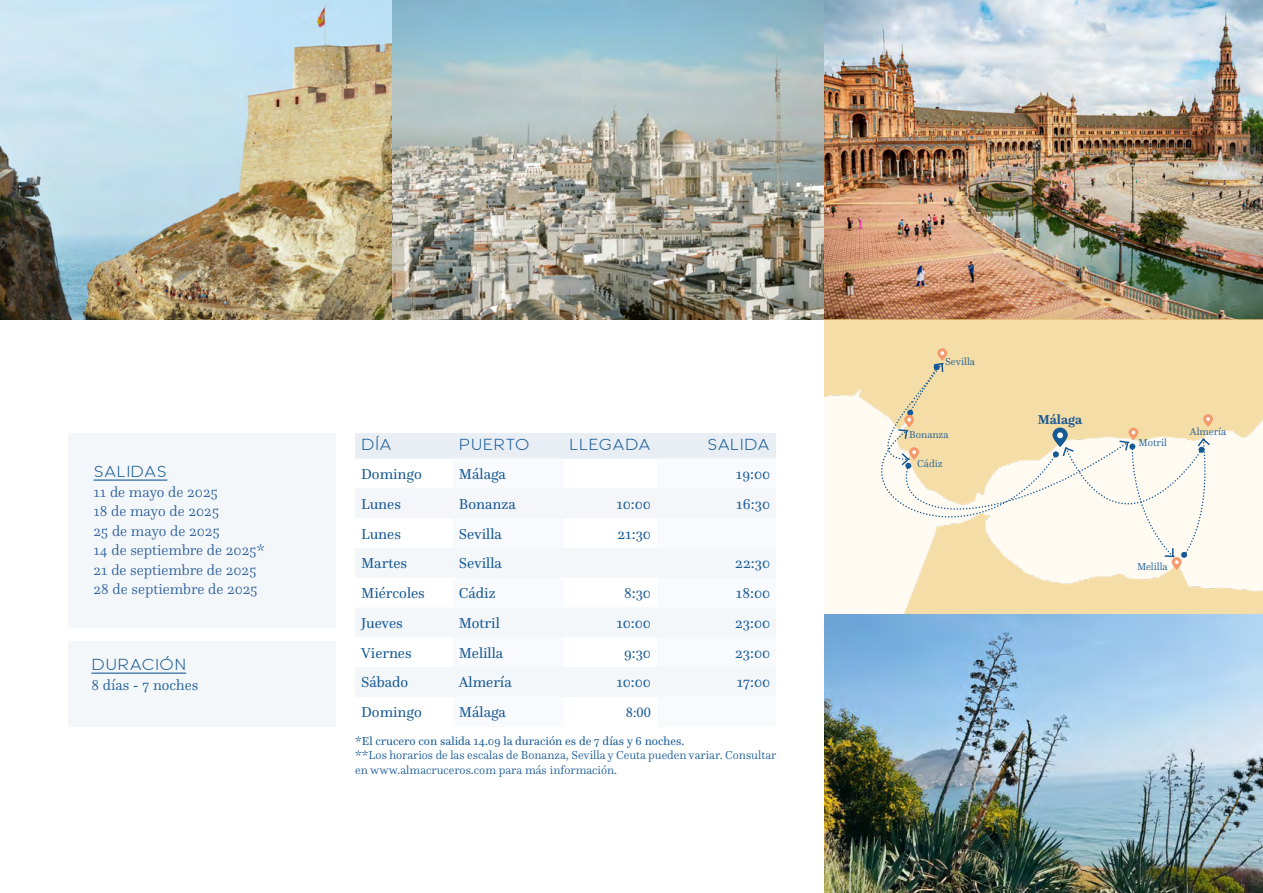
<style>
.page{position:relative;width:1263px;height:893px;background:#fff}
.page>*{position:absolute;margin:0;border:0;box-sizing:border-box;transform-origin:0 0}
.t1{font:15px "Questa";color:#175994}
.t2{font:300 15px/19.5px "Questa";color:#275b9b}
.t3{font:15px "Grand Halva";color:#175994}
.t4{font:300 15px "Questa";color:#175994}
.t5{font:15px "Minion Pro";color:#175994}
.t6{font:700 13.5px "Questa";color:#175994}
.t7{font:300 12px/14.4px "Questa";color:#175994}
.t8{font:300 10.5px "Questa";color:#175994}
.s1{font-weight:400}
</style>
<div class="page">
<img style="left:0;top:0;width:1263px;height:320px">
<img style="left:825px;top:614px;width:438px;height:279px">
<div style="left:68px;top:433px;width:267px;height:194px;background:#f4f7f9"></div>
<div style="left:68px;top:642px;width:267px;height:85px;background:#f4f7f9"></div>
<hr style="left:94px;top:479px;width:73px;height:2px;background:#175994">
<hr style="left:91px;top:673px;width:95px;height:1px;background:#175994">
<div style="left:355px;top:433px;width:421px;height:26px;background:#e8eef4"></div>
<svg style="left:355px;top:548px;width:421px;height:148px;fill:#f3f7fa"></svg>
<svg style="left:825px;top:320px;width:438px;height:294px;fill:#f4dda7"></svg>
<svg style="left:1203px;top:414px;width:10px;height:13px"></svg>
<svg style="left:937px;top:348px;width:10px;height:13px"></svg>
<svg style="left:940px;top:351px;width:4px;height:4px"></svg>
<svg style="left:824px;top:362px;width:387px;height:210px"></svg>
<p class="t3" style="left:94px;top:463px;width:75px">SALIDAS</p>
<p class="t2" style="left:94px;top:482px;width:173px">11 de mayo de 2025<br>18 de mayo de 2025<br>25 de mayo de 2025<br>14 de septiembre de 2025*<br>21 de septiembre de 2025<br>28 de septiembre de 2025</p>
<p class="t3" style="left:91px;top:656px;width:96px">DURACIÓN</p>
<p class="t4" style="left:91px;top:676px;width:108px">8 días - 7 noches</p>
<p class="t3" style="left:361px;top:436px;width:33px">DÍA</p>
<p class="t3" style="left:459px;top:436px;width:72px">PUERTO</p>
<p class="t3" style="left:569px;top:436px;width:83px">LLEGADA</p>
<p class="t3" style="left:707px;top:436px;width:64px">SALIDA</p>
<p class="t1" style="left:361px;top:465px;width:62px">Domingo</p>
<p class="t1" style="left:459px;top:465px;width:49px">Málaga</p>
<p class="t1" style="left:736px;top:465px;width:36px">19:00</p>
<p class="t1" style="left:361px;top:495px;width:41px">Lunes</p>
<p class="t1" style="left:459px;top:495px;width:58px">Bonanza</p>
<p class="t1" style="left:616px;top:495px;width:36px">10:00</p>
<p class="t1" style="left:736px;top:495px;width:35px">16:30</p>
<p class="t1" style="left:361px;top:524px;width:41px">Lunes</p>
<p class="t1" style="left:459px;top:524px;width:45px">Sevilla</p>
<p class="t1" style="left:617px;top:524px;width:35px">21:30</p>
<p class="t1" style="left:361px;top:554px;width:48px">Martes</p>
<p class="t1" style="left:459px;top:554px;width:45px">Sevilla</p>
<p class="t1" style="left:735px;top:554px;width:36px">22:30</p>
<p class="t1" style="left:361px;top:584px;width:65px">Miércoles</p>
<p class="t1" style="left:459px;top:584px;width:38px">Cádiz</p>
<p class="t1" style="left:624px;top:584px;width:28px">8:30</p>
<p class="t1" style="left:736px;top:584px;width:36px">18:00</p>
<p class="t1" style="left:361px;top:614px;width:43px">Jueves</p>
<p class="t1" style="left:459px;top:614px;width:42px">Motril</p>
<p class="t1" style="left:616px;top:614px;width:36px">10:00</p>
<p class="t1" style="left:735px;top:614px;width:37px">23:00</p>
<p class="t1" style="left:361px;top:643px;width:52px">Viernes</p>
<p class="t1" style="left:459px;top:643px;width:46px">Melilla</p>
<p class="t1" style="left:624px;top:643px;width:28px">9:30</p>
<p class="t1" style="left:735px;top:643px;width:37px">23:00</p>
<p class="t1" style="left:361px;top:673px;width:49px">Sábado</p>
<p class="t1" style="left:459px;top:673px;width:54px">Almería</p>
<p class="t1" style="left:616px;top:673px;width:36px">10:00</p>
<p class="t1" style="left:737px;top:673px;width:35px">17:00</p>
<p class="t1" style="left:361px;top:703px;width:62px">Domingo</p>
<p class="t1" style="left:459px;top:703px;width:49px">Málaga</p>
<p class="t5" style="left:626px;top:702px;width:27px">8:00</p>
<p class="t7" style="left:355px;top:733px;width:423px"><span class="s1">*El crucero con salida 14.09 la duración es de 7 días y 6 noches.<br>**</span>Los horarios de las escalas de Bonanza, Sevilla y Ceuta pueden variar. Consultar en www.almacruceros.com para más información.</p>
<p class="t8" style="left:945px;top:355px;width:31px">Sevilla</p>
<p class="t8" style="left:909px;top:428px;width:41px">Bonanza</p>
<p class="t8" style="left:917px;top:457px;width:27px">Cádiz</p>
<p class="t6" style="left:1038px;top:411px;width:46px">Málaga</p>
<p class="t8" style="left:1138px;top:436px;width:30px">Motril</p>
<p class="t8" style="left:1190px;top:425px;width:38px">Almería</p>
<p class="t8" style="left:1137px;top:560px;width:32px">Melilla</p>
</div>
